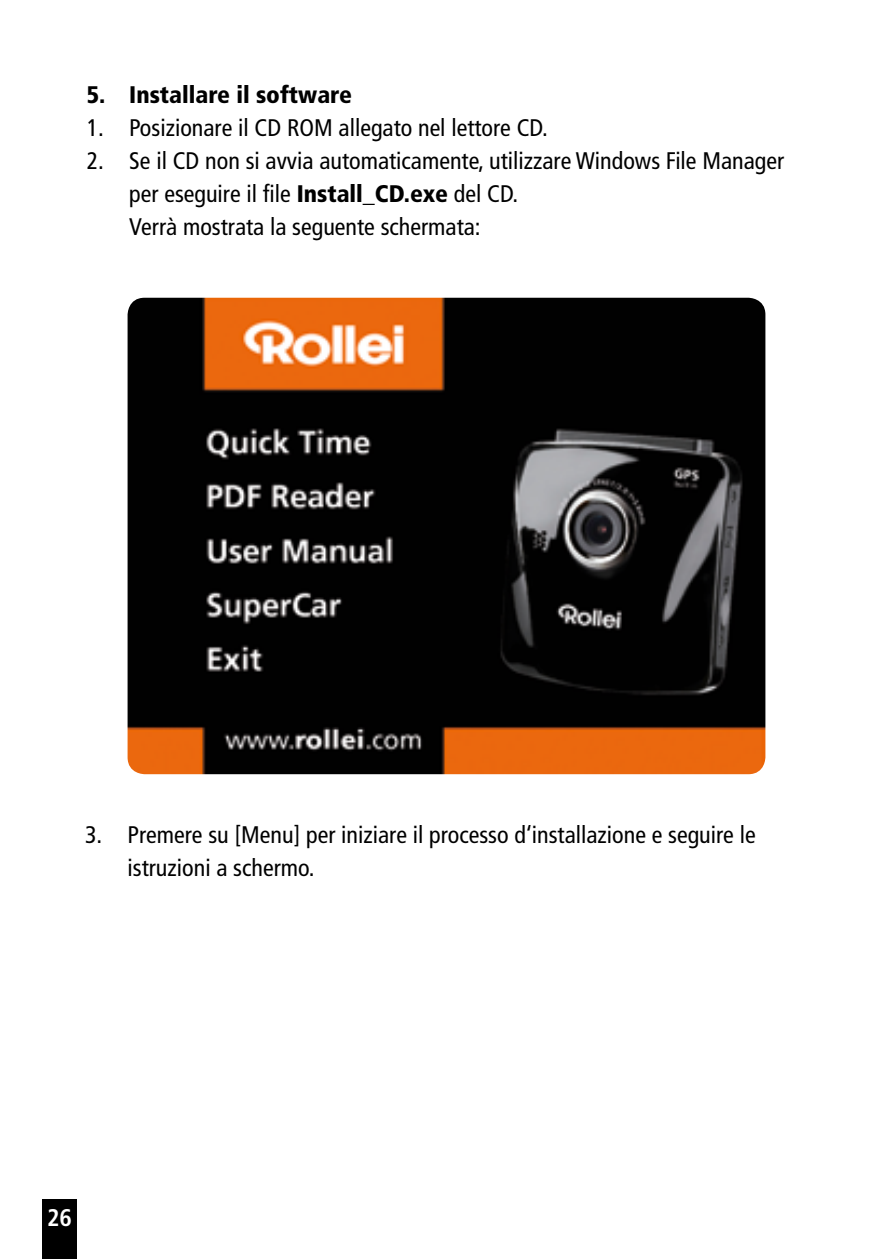
<style>
.page{position:relative;width:893px;height:1259px;background:#fff}
.page>*{position:absolute;margin:0;border:0;box-sizing:border-box;transform-origin:0 0}
.t1{font:condensed 24px/33px "Frutiger";color:#000}
.t2{font:900 condensed 24px "Frutiger";color:#000}
.t3{font:700 condensed 24px "Frutiger";color:#fff}
.s1{font-weight:900}
</style>
<div class="page">
<div style="left:43px;top:1199px;width:34px;height:60px;background:#000"></div>
<img style="left:128px;top:298px;width:637px;height:476px">
<p class="t2" style="left:87px;top:80px;width:267px">5. Installare il software</p>
<p class="t1" style="left:87px;top:111px;width:463px">1. Posizionare il CD ROM allegato nel lettore CD.</p>
<p class="t1" style="left:129px;top:144px;width:656px;text-indent:-43px">2. Se il CD non si avvia automaticamente, utilizzare Windows File Manager per eseguire il file <span class="s1">Install_CD.exe</span> del CD.<br>Verrà mostrata la seguente schermata:</p>
<p class="t1" style="left:128px;top:818px;width:630px;text-indent:-43px">3. Premere su [Menu] per iniziare il processo d‘installazione e seguire le istruzioni a schermo.</p>
<p class="t3" style="left:47px;top:1203px;width:26px">26</p>
</div>
